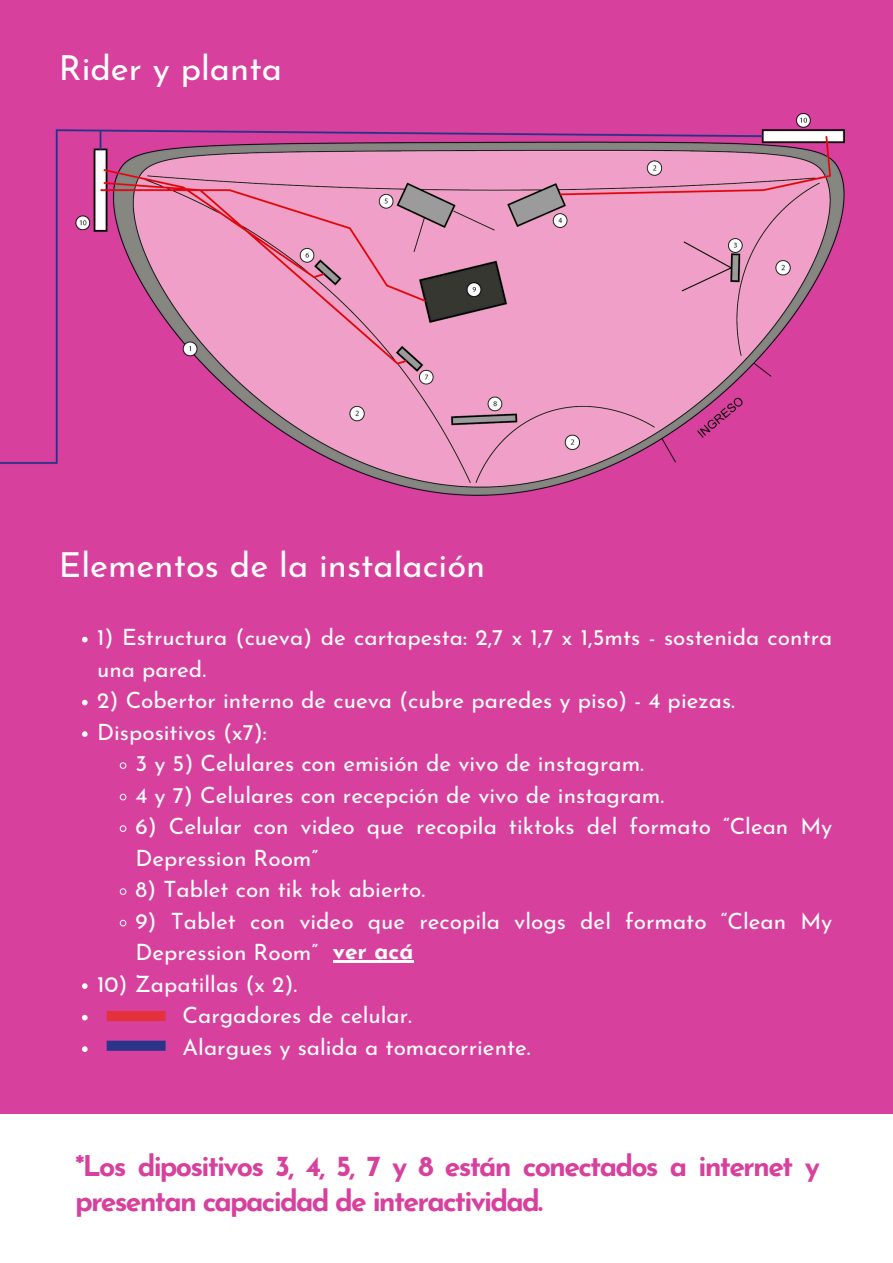
<style>
.page{position:relative;width:893px;height:1263px;background:#d8409e}
.page>*{position:absolute;margin:0;border:0;box-sizing:border-box;transform-origin:0 0}
.t1{font:34.5px "Josefin Sans";color:#fff}
.t2{font:700 28.5px/34.3px "Josefin Sans";letter-spacing:-.065em;color:#d8409e}
.t3{font:700 22.8px "Josefin Sans";color:#fff}
.t4{font:22.5px/31.5px "Josefin Sans";color:#fff}
</style>
<div class="page">
<svg style="left:82px;top:637px;width:6px;height:5px"></svg>
<svg style="left:82px;top:700px;width:6px;height:5px"></svg>
<svg style="left:82px;top:731px;width:6px;height:6px"></svg>
<svg style="left:120px;top:762px;width:6px;height:7px"></svg>
<svg style="left:120px;top:794px;width:6px;height:6px"></svg>
<svg style="left:120px;top:825px;width:6px;height:7px"></svg>
<svg style="left:120px;top:888px;width:6px;height:7px"></svg>
<svg style="left:120px;top:920px;width:6px;height:6px"></svg>
<svg style="left:82px;top:983px;width:6px;height:6px"></svg>
<svg style="left:82px;top:1015px;width:6px;height:5px"></svg>
<svg style="left:82px;top:1046px;width:6px;height:6px"></svg>
<img style="left:0;top:114px;width:844px;height:382px">
<div style="left:107px;top:1011px;width:59px;height:10px;background:#e4323c"></div>
<div style="left:107px;top:1041px;width:59px;height:10px;background:#2a348a"></div>
<div style="left:0;top:1115px;width:893px;height:148px;background:#fff"></div>
<hr style="left:333px;top:960px;width:80px;height:2px;background:#fff">
<p class="t1" style="left:59px;top:54px;width:225px">Rider y planta</p>
<h1 class="t1" style="left:59px;top:551px;width:428px">Elementos de la instalación</h1>
<p class="t4" style="left:97px;top:624px;width:736px">1) Estructura (cueva) de cartapesta: 2,7 x 1,7 x 1,5mts - sostenida contra una pared.</p>
<h1 class="t4" style="left:97px;top:687px;width:639px">2) Cobertor interno de cueva (cubre paredes y piso) - 4 piezas.</h1>
<p class="t4" style="left:97px;top:718px;width:171px">Dispositivos (x7):</p>
<p class="t4" style="left:135px;top:750px;width:510px">3 y 5) Celulares con emisión de vivo de instagram.</p>
<p class="t4" style="left:135px;top:781px;width:530px">4 y 7) Celulares con recepción de vivo de instagram.</p>
<p class="t4" style="left:135px;top:813px;width:698px">6) Celular con video que recopila tiktoks del formato “Clean My<br>Depression Room”</p>
<p class="t4" style="left:135px;top:876px;width:291px">8) Tablet con tik tok abierto.</p>
<p class="t4" style="left:135px;top:907px;width:698px">9) Tablet con video que recopila vlogs del formato “Clean My<br>Depression Room”</p>
<p class="t4" style="left:97px;top:970px;width:202px">10) Zapatillas (x 2).</p>
<p class="t4" style="left:182px;top:1002px;width:231px">Cargadores de celular.</p>
<p class="t4" style="left:182px;top:1033px;width:350px">Alargues y salida a tomacorriente.</p>
<p class="t3" style="left:333px;top:942px;width:82px">ver acá</p>
<h3 class="t2" style="left:75px;top:1152px;width:746px">*Los dipositivos 3, 4, 5, 7 y 8 están conectados a internet y presentan capacidad de interactividad.</h3>
</div>
